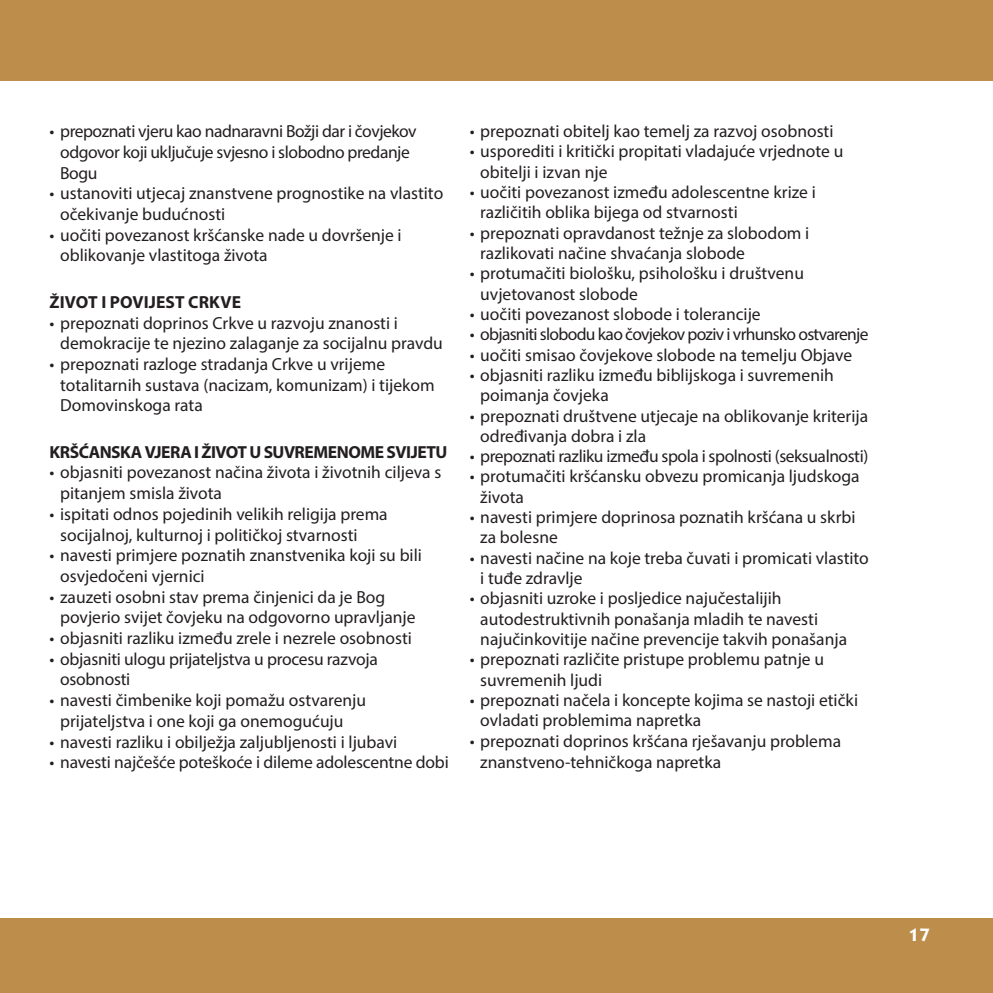
<style>
.page{position:relative;width:993px;height:993px;background:#fff}
.page>*{position:absolute;margin:0;border:0;box-sizing:border-box;transform-origin:0 0}
.t1{font:17.5px/20.3px "Myriad Pro";color:#231f20}
.t2{font:17.5px/20.7px "Myriad Pro";letter-spacing:-.025em;color:#231f20}
.t3{font:17.5px "Myriad Pro";letter-spacing:-.04em;color:#231f20}
.t4{font:700 17.5px "Myriad Pro";letter-spacing:-.025em;color:#231f20}
.t5{font:700 17.5px "Myriad Pro";letter-spacing:.005em;color:#231f20}
.t6{font:700 17.5px "Lithos Pro";color:#fff}
</style>
<div class="page">
<div style="left:0;top:0;width:992px;height:81px;background:#bd8d4b"></div>
<div style="left:0;top:918px;width:992px;height:74px;background:#bd8d4b"></div>
<p class="t2" style="left:60px;top:121px;width:358px;text-indent:-10px">• prepoznati vjeru kao nadnaravni Božji dar i čovjekov odgovor koji uključuje svjesno i slobodno predanje<br>Bogu</p>
<p class="t1" style="left:60px;top:183px;width:384px;text-indent:-10px">• ustanoviti utjecaj znanstvene prognostike na vlastito očekivanje budućnosti</p>
<p class="t1" style="left:60px;top:224px;width:343px;text-indent:-10px">• uočiti povezanost kršćanske nade u dovršenje i oblikovanje vlastitoga života</p>
<p class="t5" style="left:50px;top:290px;width:193px">ŽIVOT I POVIJEST CRKVE</p>
<p class="t1" style="left:60px;top:312px;width:384px;text-indent:-10px">• prepoznati doprinos Crkve u razvoju znanosti i demokracije te njezino zalaganje za socijalnu pravdu</p>
<p class="t1" style="left:60px;top:353px;width:376px;text-indent:-10px">• prepoznati razloge stradanja Crkve u vrijeme totalitarnih sustava (nacizam, komunizam) i tijekom<br>Domovinskoga rata</p>
<p class="t4" style="left:50px;top:440px;width:399px">KRŠĆANSKA VJERA I ŽIVOT U SUVREMENOME SVIJETU</p>
<p class="t1" style="left:60px;top:462px;width:382px;text-indent:-10px">• objasniti povezanost načina života i životnih ciljeva s pitanjem smisla života</p>
<p class="t1" style="left:60px;top:503px;width:329px;text-indent:-10px">• ispitati odnos pojedinih velikih religija prema socijalnoj, kulturnoj i političkoj stvarnosti</p>
<p class="t1" style="left:60px;top:544px;width:363px;text-indent:-10px">• navesti primjere poznatih znanstvenika koji su bili osvjedočeni vjernici</p>
<p class="t1" style="left:60px;top:586px;width:357px;text-indent:-10px">• zauzeti osobni stav prema činjenici da je Bog povjerio svijet čovjeku na odgovorno upravljanje</p>
<p class="t1" style="left:50px;top:627px;width:364px">• objasniti razliku između zrele i nezrele osobnosti</p>
<p class="t1" style="left:60px;top:648px;width:319px;text-indent:-10px">• objasniti ulogu prijateljstva u procesu razvoja osobnosti</p>
<p class="t1" style="left:60px;top:689px;width:307px;text-indent:-10px">• navesti čimbenike koji pomažu ostvarenju prijateljstva i one koji ga onemogućuju</p>
<p class="t1" style="left:50px;top:731px;width:349px">• navesti razliku i obilježja zaljubljenosti i ljubavi</p>
<p class="t1" style="left:50px;top:751px;width:400px">• navesti najčešće poteškoće i dileme adolescentne dobi</p>
<p class="t1" style="left:469px;top:121px;width:365px">• prepoznati obitelj kao temelj za razvoj osobnosti</p>
<p class="t1" style="left:480px;top:141px;width:364px;text-indent:-10px">• usporediti i kritički propitati vladajuće vrjednote u obitelji i izvan nje</p>
<p class="t1" style="left:480px;top:182px;width:337px;text-indent:-10px">• uočiti povezanost između adolescentne krize i različitih oblika bijega od stvarnosti</p>
<p class="t1" style="left:480px;top:222px;width:330px;text-indent:-10px">• prepoznati opravdanost težnje za slobodom i razlikovati načine shvaćanja slobode</p>
<p class="t1" style="left:480px;top:263px;width:325px;text-indent:-10px">• protumačiti biološku, psihološku i društvenu uvjetovanost slobode</p>
<p class="t1" style="left:469px;top:303px;width:292px">• uočiti povezanost slobode i tolerancije</p>
<p class="t3" style="left:469px;top:323px;width:400px">• objasniti slobodu kao čovjekov poziv i vrhunsko ostvarenje</p>
<p class="t1" style="left:469px;top:344px;width:384px">• uočiti smisao čovjekove slobode na temelju Objave</p>
<p class="t1" style="left:480px;top:364px;width:355px;text-indent:-10px">• objasniti razliku između biblijskoga i suvremenih poimanja čovjeka</p>
<p class="t1" style="left:480px;top:405px;width:389px;text-indent:-10px">• prepoznati društvene utjecaje na oblikovanje kriterija određivanja dobra i zla</p>
<p class="t2" style="left:469px;top:445px;width:400px">• prepoznati razliku između spola i spolnosti (seksualnosti)</p>
<p class="t1" style="left:480px;top:466px;width:381px;text-indent:-10px">• protumačiti kršćansku obvezu promicanja ljudskoga života</p>
<p class="t1" style="left:480px;top:506px;width:376px;text-indent:-10px">• navesti primjere doprinosa poznatih kršćana u skrbi za bolesne</p>
<p class="t1" style="left:480px;top:547px;width:390px;text-indent:-10px">• navesti načine na koje treba čuvati i promicati vlastito i tuđe zdravlje</p>
<p class="t1" style="left:480px;top:588px;width:368px;text-indent:-10px">• objasniti uzroke i posljedice najučestalijih autodestruktivnih ponašanja mladih te navesti najučinkovitije načine prevencije takvih ponašanja</p>
<p class="t1" style="left:480px;top:648px;width:345px;text-indent:-10px">• prepoznati različite pristupe problemu patnje u suvremenih ljudi</p>
<p class="t1" style="left:480px;top:689px;width:379px;text-indent:-10px">• prepoznati načela i koncepte kojima se nastoji etički ovladati problemima napretka</p>
<p class="t1" style="left:480px;top:730px;width:362px;line-height:21px;text-indent:-10px">• prepoznati doprinos kršćana rješavanju problema znanstveno-tehničkoga napretka</p>
<p class="t6" style="left:906px;top:924px;width:26px">17</p>
</div>
